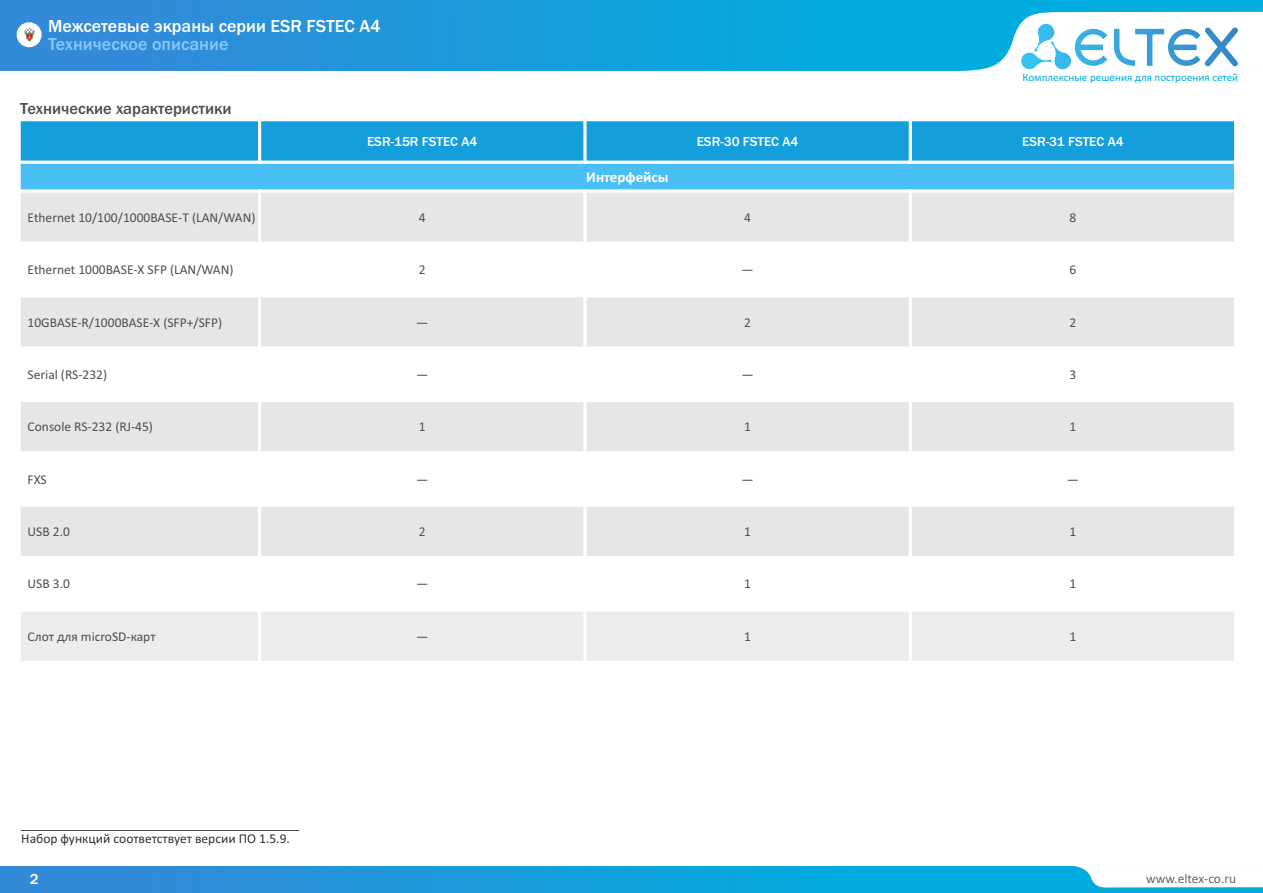
<style>
.page{position:relative;width:1263px;height:893px;background:#fff}
.page>*{position:absolute;margin:0;border:0;box-sizing:border-box;transform-origin:0 0}
.t1{font:500 18px "Franklin Gothic";color:#fff}
.t2{font:500 18px "Franklin Gothic";color:#8ac9fc}
.t3{font:500 16.5px "Franklin Gothic";color:#4e4e4d}
.t4{font:700 15px "Calibri";color:#fff}
.t5{font:500 15px "Franklin Gothic";color:#fff}
.t6{font:13.5px "Calibri";color:#4e4e4d}
.t7{font:500 13.5px "Franklin Gothic";color:#fff}
.t8{font:13.5px "Calibri";color:#313130}
.t9{font:13.5px "Calibri";color:#666}
.t10{font:11.1px "Calibri";color:#00acdf}
</style>
<div class="page">
<div style="left:0;top:866px;width:1263px;height:27px;background:linear-gradient(to right,#3489d9,#00b4e0)"></div>
<svg style="left:1073px;top:866px;width:190px;height:22px"></svg>
<hr style="left:21px;top:830px;width:278px;height:1px;background:#4e4e4d">
<div style="left:19px;top:120px;width:241px;height:42px;background:#159edc"></div>
<div style="left:260px;top:120px;width:325px;height:42px;background:#159edc"></div>
<div style="left:585px;top:120px;width:325px;height:42px;background:#159edc"></div>
<div style="left:910px;top:120px;width:326px;height:42px;background:#159edc"></div>
<div style="left:19px;top:162px;width:1217px;height:29px;background:#49bff5"></div>
<div style="left:19px;top:191px;width:241px;height:52px;background:#e6e6e6"></div>
<div style="left:260px;top:191px;width:325px;height:52px;background:#e6e6e6"></div>
<div style="left:585px;top:191px;width:325px;height:52px;background:#e6e6e6"></div>
<div style="left:910px;top:191px;width:326px;height:52px;background:#e6e6e6"></div>
<div style="left:19px;top:296px;width:241px;height:52px;background:#e6e6e6"></div>
<div style="left:260px;top:296px;width:325px;height:52px;background:#e6e6e6"></div>
<div style="left:585px;top:296px;width:325px;height:52px;background:#e6e6e6"></div>
<div style="left:910px;top:296px;width:326px;height:52px;background:#e6e6e6"></div>
<div style="left:19px;top:400px;width:241px;height:53px;background:#e6e6e6"></div>
<div style="left:260px;top:400px;width:325px;height:53px;background:#e6e6e6"></div>
<div style="left:585px;top:400px;width:325px;height:53px;background:#e6e6e6"></div>
<div style="left:910px;top:400px;width:326px;height:53px;background:#e6e6e6"></div>
<div style="left:19px;top:505px;width:241px;height:53px;background:#e6e6e6"></div>
<div style="left:260px;top:505px;width:325px;height:53px;background:#e6e6e6"></div>
<div style="left:585px;top:505px;width:325px;height:53px;background:#e6e6e6"></div>
<div style="left:910px;top:505px;width:326px;height:53px;background:#e6e6e6"></div>
<div style="left:19px;top:610px;width:241px;height:52px;background:#ececec"></div>
<div style="left:260px;top:610px;width:325px;height:52px;background:#ececec"></div>
<div style="left:585px;top:610px;width:325px;height:52px;background:#ececec"></div>
<div style="left:910px;top:610px;width:326px;height:52px;background:#ececec"></div>
<hr style="left:18px;top:161px;width:3px;height:503px;background:#fff">
<hr style="left:18px;top:118px;width:3px;height:46px;background:#fff">
<hr style="left:258px;top:347px;width:3px;height:317px;background:#fff">
<hr style="left:258px;top:189px;width:3px;height:161px;background:#fff">
<hr style="left:258px;top:118px;width:3px;height:46px;background:#fff">
<hr style="left:583px;top:504px;width:3px;height:160px;background:#fff">
<hr style="left:583px;top:399px;width:3px;height:55px;background:#fff">
<hr style="left:583px;top:242px;width:3px;height:160px;background:#fff">
<hr style="left:583px;top:189px;width:3px;height:56px;background:#fff">
<hr style="left:583px;top:118px;width:3px;height:46px;background:#fff">
<hr style="left:909px;top:504px;width:3px;height:160px;background:#fff">
<hr style="left:909px;top:399px;width:3px;height:55px;background:#fff">
<hr style="left:909px;top:242px;width:3px;height:160px;background:#fff">
<hr style="left:909px;top:189px;width:3px;height:56px;background:#fff">
<hr style="left:909px;top:118px;width:3px;height:46px;background:#fff">
<hr style="left:1234px;top:504px;width:3px;height:160px;background:#fff">
<hr style="left:1234px;top:399px;width:3px;height:55px;background:#fff">
<hr style="left:1234px;top:242px;width:3px;height:160px;background:#fff">
<hr style="left:1234px;top:161px;width:3px;height:84px;background:#fff">
<hr style="left:1234px;top:118px;width:3px;height:46px;background:#fff">
<hr style="left:18px;top:661px;width:1219px;height:3px;background:#fff">
<hr style="left:18px;top:608px;width:1219px;height:4px;background:#fff">
<hr style="left:18px;top:556px;width:1219px;height:3px;background:#fff">
<hr style="left:18px;top:504px;width:1219px;height:3px;background:#fff">
<hr style="left:18px;top:451px;width:243px;height:3px;background:#fff">
<hr style="left:258px;top:451px;width:979px;height:3px;background:#fff">
<hr style="left:18px;top:399px;width:1219px;height:3px;background:#fff">
<hr style="left:18px;top:347px;width:243px;height:3px;background:#fff">
<hr style="left:258px;top:347px;width:979px;height:3px;background:#fff">
<hr style="left:18px;top:294px;width:243px;height:3px;background:#fff">
<hr style="left:258px;top:294px;width:979px;height:3px;background:#fff">
<hr style="left:18px;top:242px;width:1219px;height:3px;background:#fff">
<svg style="left:20px;top:189px;width:1214px;height:4px;fill:#fff"></svg>
<hr style="left:18px;top:161px;width:1219px;height:3px;background:#fff">
<hr style="left:18px;top:118px;width:1219px;height:3px;background:#fff">
<div style="left:0;top:0;width:1263px;height:71px;background:linear-gradient(to right,#3489d9,#00b4e0)"></div>
<svg style="left:959px;top:12px;width:304px;height:59px"></svg>
<div style="left:17px;top:22px;width:25px;height:25px;border:9px solid #fff;border-radius:50%"></div>
<svg style="left:20px;top:25px;width:19px;height:19px"></svg>
<h1 class="t1" style="left:48px;top:20px;width:334px">Межсетевые экраны серии ESR FSTEC A4</h1>
<h1 class="t2" style="left:48px;top:37px;width:182px">Техническое описание</h1>
<p class="t3" style="left:20px;top:103px;width:213px">Технические характеристики</p>
<p class="t10" style="left:1022px;top:72px;width:217px">Комплексные решения для построения сетей</p>
<p class="t7" style="left:367px;top:136px;width:112px">ESR-15R FSTEC A4</p>
<p class="t7" style="left:697px;top:136px;width:103px">ESR-30 FSTEC A4</p>
<p class="t7" style="left:1022px;top:136px;width:103px">ESR-31 FSTEC A4</p>
<p class="t4" style="left:586px;top:170px;width:84px">Интерфейсы</p>
<p class="t6" style="left:28px;top:212px;width:229px">Ethernet 10/100/1000BASE-T (LAN/WAN)</p>
<p class="t6" style="left:419px;top:212px;width:8px">4</p>
<p class="t6" style="left:744px;top:212px;width:8px">4</p>
<p class="t6" style="left:1069px;top:212px;width:8px">8</p>
<p class="t6" style="left:28px;top:264px;width:207px">Ethernet 1000BASE-X SFP (LAN/WAN)</p>
<p class="t6" style="left:419px;top:264px;width:8px">2</p>
<p class="t6" style="left:741px;top:264px;width:14px">—</p>
<p class="t6" style="left:1069px;top:264px;width:8px">6</p>
<p class="t6" style="left:28px;top:316px;width:196px">10GBASE-R/1000BASE-X (SFP+/SFP)</p>
<p class="t6" style="left:416px;top:316px;width:14px">—</p>
<p class="t6" style="left:744px;top:316px;width:8px">2</p>
<p class="t6" style="left:1069px;top:316px;width:8px">2</p>
<p class="t6" style="left:28px;top:369px;width:81px">Serial (RS-232)</p>
<p class="t6" style="left:416px;top:369px;width:14px">—</p>
<p class="t6" style="left:741px;top:369px;width:14px">—</p>
<p class="t6" style="left:1069px;top:369px;width:8px">3</p>
<p class="t6" style="left:28px;top:421px;width:127px">Console RS-232 (RJ-45)</p>
<p class="t6" style="left:419px;top:421px;width:8px">1</p>
<p class="t6" style="left:744px;top:421px;width:8px">1</p>
<p class="t6" style="left:1069px;top:421px;width:8px">1</p>
<p class="t6" style="left:28px;top:474px;width:21px">FXS</p>
<p class="t6" style="left:416px;top:474px;width:14px">—</p>
<p class="t6" style="left:741px;top:474px;width:14px">—</p>
<p class="t6" style="left:1067px;top:474px;width:14px">—</p>
<p class="t6" style="left:28px;top:526px;width:44px">USB 2.0</p>
<p class="t6" style="left:419px;top:526px;width:8px">2</p>
<p class="t6" style="left:744px;top:526px;width:8px">1</p>
<p class="t6" style="left:1069px;top:526px;width:8px">1</p>
<p class="t6" style="left:28px;top:578px;width:44px">USB 3.0</p>
<p class="t6" style="left:416px;top:578px;width:14px">—</p>
<p class="t6" style="left:744px;top:578px;width:8px">1</p>
<p class="t6" style="left:1069px;top:578px;width:8px">1</p>
<p class="t6" style="left:28px;top:631px;width:129px">Слот для microSD-карт</p>
<p class="t6" style="left:416px;top:631px;width:14px">—</p>
<p class="t6" style="left:744px;top:631px;width:8px">1</p>
<p class="t6" style="left:1069px;top:631px;width:8px">1</p>
<p class="t8" style="left:21px;top:833px;width:270px">Набор функций соответствует версии ПО 1.5.9.</p>
<p class="t5" style="left:30px;top:874px;width:10px">2</p>
<p class="t9" style="left:1146px;top:873px;width:92px">www.eltex-co.ru</p>
</div>
